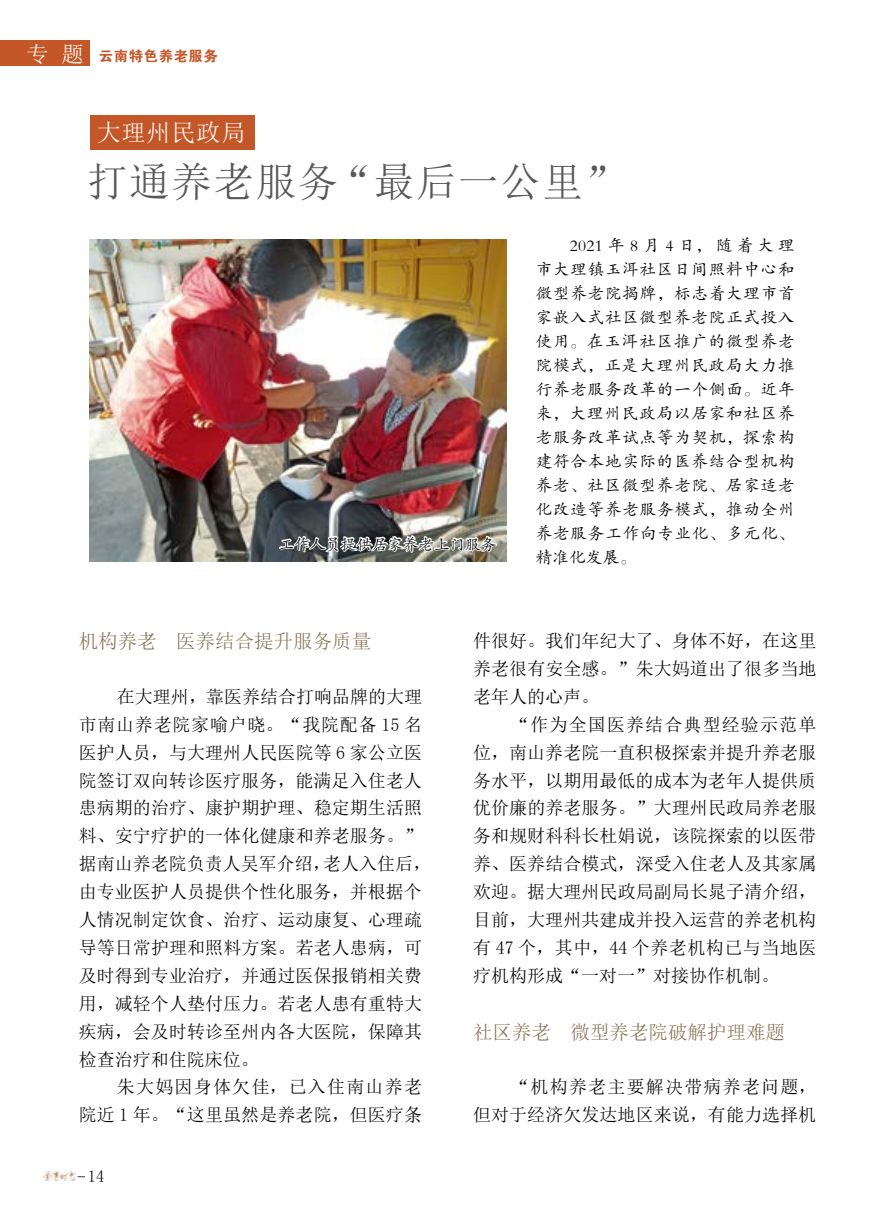
<style>
.page{position:relative;width:893px;height:1212px;background:#fff}
.page>*{position:absolute;margin:0;border:0;box-sizing:border-box;transform-origin:0 0}
.t1{font:40.5px "Sim Sun";letter-spacing:.04em;color:#595757}
.t2{font:24px "Sim Sun";letter-spacing:.04em;color:#fff}
.t3{font:19.5px "Sim Sun";color:#877254}
.t4{font:18px/27.9px "Sim Sun";letter-spacing:.005em;color:#000;text-align:justify}
.t5{font:18px/27.9px "Sim Sun";letter-spacing:.07em;color:#000;text-align:right}
.t6{font:16.5px/24px "FZKTK GBK1 0";letter-spacing:.055em;color:#000;text-align:justify}
.t7{font:16.5px "Sim Sun";color:#000}
.t8{font:15.6px "FZKTK GBK1 0";color:#000}
.t9{font:14.4px "FZDHTK GBK1 0";letter-spacing:.04em;color:#c45727}
.s1{font-family:"Sim Sun";font-size:22.35px;color:#fff}
</style>
<div class="page">
<img style="left:44px;top:1170px;width:32px;height:11px">
<div style="left:0;top:40px;width:90px;height:26px;background:#c45727"></div>
<div style="left:90px;top:115px;width:165px;height:35px;background:#c45727"></div>
<img style="left:89px;top:239px;width:417px;height:323px">
<img style="left:278px;top:435px;width:220px;height:127px">
<p class="t9" style="left:26px;top:48px;width:193px"><span class="s1">专 题</span> 云南特色养老服务</p>
<h2 class="t2" style="left:97px;top:121px;width:150px">大理州民政局</h2>
<h1 class="t1" style="left:87px;top:161px;width:539px">打通养老服务“最后一公里”</h1>
<p class="t8" style="left:279px;top:536px;width:219px">工作人员提供居家养老上门服务</p>
<p class="t6" style="left:536px;top:233px;width:260px;text-indent:34px">2021年8月4日，随着大理市大理镇玉洱社区日间照料中心和微型养老院揭牌，标志着大理市首家嵌入式社区微型养老院正式投入使用。在玉洱社区推广的微型养老院模式，正是大理州民政局大力推行养老服务改革的一个侧面。近年来，大理州民政局以居家和社区养老服务改革试点等为契机，探索构建符合本地实际的医养结合型机构养老、社区微型养老院、居家适老化改造等养老服务模式，推动全州养老服务工作向专业化、多元化、精准化发展。</p>
<p class="t3" style="left:79px;top:631px;width:294px">机构养老 医养结合提升服务质量</p>
<p class="t4" style="left:79px;top:682px;width:354px;text-align:left;text-indent:38px">在大理州，靠医养结合打响品牌的大理市南山养老院家喻户晓。“我院配备 15 名医护人员，与大理州人民医院等 6 家公立医院签订双向转诊医疗服务，能满足入住老人患病期的治疗、康护期护理、稳定期生活照料、安宁疗护的一体化健康和养老服务。”据南山养老院负责人吴军介绍，老人入住后，由专业医护人员提供个性化服务，并根据个人情况制定饮食、治疗、运动康复、心理疏导等日常护理和照料方案。若老人患病，可及时得到专业治疗，并通过医保报销相关费用，减轻个人垫付压力。若老人患有重特大疾病，会及时转诊至州内各大医院，保障其检查治疗和住院床位。</p>
<p class="t5" style="left:79px;top:1073px;width:345px">朱大妈因身体欠佳，已入住南山养老<br>院近 1 年。“这里虽然是养老院，但医疗条</p>
<p class="t7" style="left:88px;top:1168px;width:18px">14</p>
<p class="t4" style="left:473px;top:626px;width:345px">件很好。我们年纪大了、身体不好，在这里养老很有安全感。”朱大妈道出了很多当地老年人的心声。</p>
<p class="t4" style="left:473px;top:710px;width:345px;text-indent:38px">“作为全国医养结合典型经验示范单位，南山养老院一直积极探索并提升养老服务水平，以期用最低的成本为老年人提供质优价廉的养老服务。”大理州民政局养老服务和规财科科长杜娟说，该院探索的以医带养、医养结合模式，深受入住老人及其家属欢迎。据大理州民政局副局长晁子清介绍，目前，大理州共建成并投入运营的养老机构有 47 个，其中，44 个养老机构已与当地医疗机构形成“一对一”对接协作机制。</p>
<p class="t3" style="left:473px;top:1022px;width:314px">社区养老 微型养老院破解护理难题</p>
<p class="t4" style="left:473px;top:1073px;width:345px;text-align:right">“机构养老主要解决带病养老问题，<br>但对于经济欠发达地区来说，有能力选择机</p>
</div>
